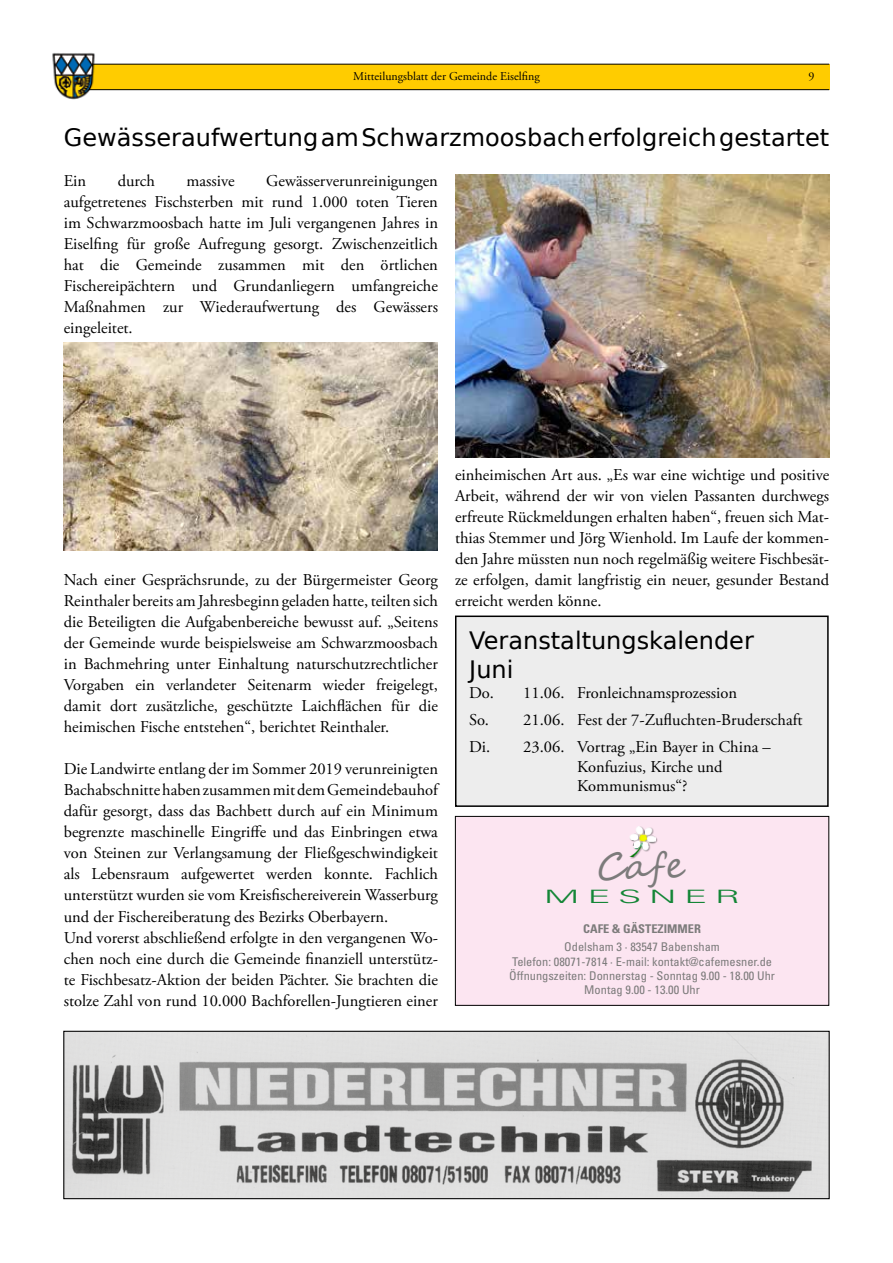
<style>
.page{position:relative;width:893px;height:1263px;background:#fff}
.page>*{position:absolute;margin:0;border:0;box-sizing:border-box;transform-origin:0 0}
.t1{font:36.9px "Segoe Script";color:#7c7b7b}
.t2{font:24px/28.8px "DejaVu Sans";color:#000}
.t3{font:300 18.45px "Univers LT Std";letter-spacing:.2em;color:#148637;scale:2.06 1}
.t4{font:16.5px/21px "Adobe Garamond Pro";color:#000}
.t5{font:condensed 12px/14.4px "Univers LT Std";color:#7c7b7b;text-align:center}
.t6{font:12px "Adobe Garamond Pro";color:#000}
.t7{font:700 condensed 12px "Univers LT Std";color:#7c7b7b}
</style>
<div class="page">
<div style="left:71px;top:64px;width:758px;height:25px;background:#fc0"></div>
<hr style="left:68px;top:64px;width:761px;height:1px;background:#000">
<hr style="left:68px;top:89px;width:761px;height:1px;background:#000">
<img style="left:52px;top:53px;width:47px;height:47px">
<div style="left:456px;top:616px;width:372px;height:190px;background:#ededed"></div>
<div style="left:455px;top:615px;width:374px;height:192px;border:2px solid #000"></div>
<img style="left:65px;top:1033px;width:763px;height:164px">
<div style="left:63px;top:1031px;width:767px;height:168px;border:1px solid #000"></div>
<img style="left:64px;top:342px;width:374px;height:208px">
<img style="left:455px;top:174px;width:374px;height:283px">
<div style="left:456px;top:817px;width:372px;height:188px;background:#fce5f1"></div>
<div style="left:629px;top:826px;width:29px;height:33px;background:#000;opacity:.4"></div>
<img style="left:629px;top:827px;width:27px;height:30px">
<div style="left:455px;top:816px;width:374px;height:190px;border:1px solid #000"></div>
<p class="t6" style="left:353px;top:69px;width:188px">Mitteilungsblatt der Gemeinde Eiselfing</p>
<p class="t6" style="left:809px;top:69px;width:7px">9</p>
<h2 class="t2" style="left:64px;top:122px;width:767px">Gewässeraufwertung am Schwarzmoosbach erfolgreich gestartet</h2>
<p class="t4" style="left:64px;top:171px;width:24px">Ein</p>
<p class="t4" style="left:118px;top:171px;width:39px">durch</p>
<p class="t4" style="left:187px;top:171px;width:50px">massive</p>
<p class="t4" style="left:64px;top:171px;width:376px;text-align:justify;text-indent:202px">Gewässerverunreinigungen aufgetretenes Fischsterben mit rund 1.000 toten Tieren im Schwarzmoosbach hatte im Juli vergangenen Jahres in Eiselfing für große Aufregung gesorgt. Zwischenzeitlich hat die Gemeinde zusammen mit den örtlichen Fischereipächtern und Grundanliegern umfangreiche Maßnahmen zur Wiederaufwertung des Gewässers eingeleitet.</p>
<p class="t4" style="left:64px;top:570px;width:376px;text-align:justify">Nach einer Gesprächsrunde, zu der Bürgermeister Georg Reinthaler bereits am Jahresbeginn geladen hatte, teilten sich die Beteiligten die Aufgabenbereiche bewusst auf. „Seitens der Gemeinde wurde beispielsweise am Schwarzmoosbach in Bachmehring unter Einhaltung naturschutzrechtlicher Vorgaben ein verlandeter Seitenarm wieder freigelegt, damit dort zusätzliche, geschützte Laichflächen für die heimischen Fische entstehen“, berichtet Reinthaler.</p>
<p class="t4" style="left:64px;top:759px;width:376px">Die Landwirte entlang der im Sommer 2019 verunreinigten Bachabschnitte haben zusammen mit dem Gemeindebauhof dafür gesorgt, dass das Bachbett durch auf ein Minimum begrenzte maschinelle Eingriffe und das Einbringen etwa von Steinen zur Verlangsamung der Fließgeschwindigkeit als Lebensraum aufgewertet werden konnte. Fachlich unterstützt wurden sie vom Kreisfischereiverein Wasserburg und der Fischereiberatung des Bezirks Oberbayern.<br>Und vorerst abschließend erfolgte in den vergangenen Wo&shy;chen noch eine durch die Gemeinde finanziell unterstütz&shy;te Fischbesatz-Aktion der beiden Pächter. Sie brachten die stolze Zahl von rund 10.000 Bachforellen-Jungtieren einer</p>
<p class="t4" style="left:455px;top:465px;width:376px;text-align:justify">einheimischen Art aus. „Es war eine wichtige und positive Arbeit, während der wir von vielen Passanten durchwegs erfreute Rückmeldungen erhalten haben“, freuen sich Mat&shy;thias Stemmer und Jörg Wienhold. Im Laufe der kommen&shy;den Jahre müssten nun noch regelmäßig weitere Fischbesät&shy;ze erfolgen, damit langfristig ein neuer, gesunder Bestand erreicht werden könne.</p>
<h2 class="t2" style="left:469px;top:625px;width:286px">Veranstaltungskalender<br>Juni</h2>
<p class="t4" style="left:469px;top:680px;width:335px;line-height:27px">Do. 11.06. Fronleichnamsprozession<br>So. 21.06. Fest der 7-Zufluchten-Bruderschaft<br>Di. 23.06. Vortrag „Ein Bayer in China –</p>
<p class="t4" style="left:577px;top:757px;width:147px;line-height:19.8px">Konfuzius, Kirche und<br>Kommunismus“?</p>
<h1 class="t1" style="left:597px;top:836px;width:89px">Cafe</h1>
<p class="t3" style="left:544px;top:885px;width:97px">MESNER</p>
<p class="t7" style="left:583px;top:921px;width:119px">CAFE &amp; GÄSTEZIMMER</p>
<p class="t5" style="left:509px;top:939px;width:267px">Odelsham 3 · 83547 Babensham<br>Telefon: 08071-7814 · E-mail: kontakt@cafemesner.de Öffnungszeiten: Donnerstag - Sonntag 9.00 - 18.00 Uhr Montag 9.00 - 13.00 Uhr</p>
</div>
